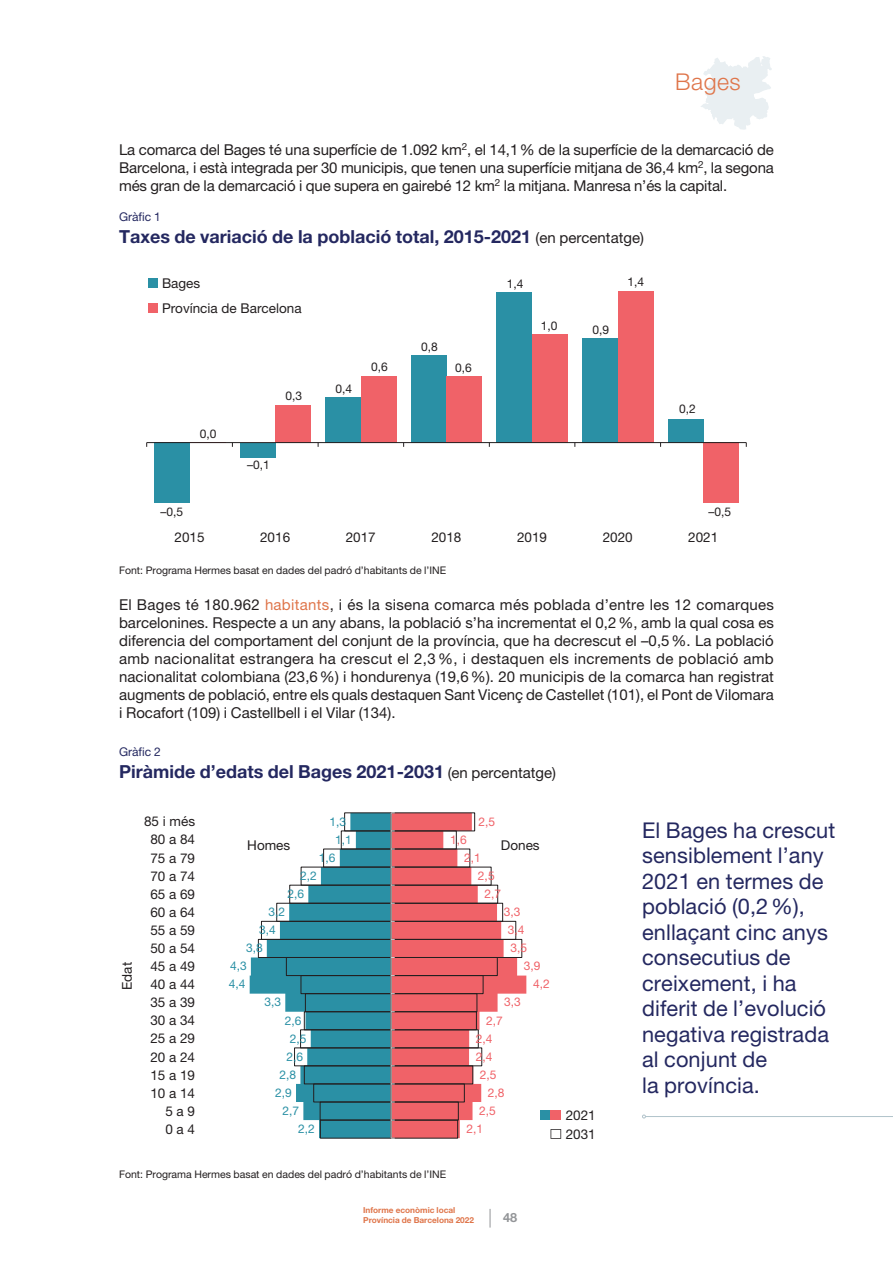
<style>
.page{position:relative;width:893px;height:1263px;background:#fff}
.page>*{position:absolute;margin:0;border:0;box-sizing:border-box;transform-origin:0 0}
.t1{font:300 23.1px "Helvetica Neue LT Std";letter-spacing:.02em;color:#df754a}
.t2{font:21.75px/25.5px "Helvetica Neue LT Std";letter-spacing:.005em;color:#242860}
.t3{font:700 18px "Helvetica Neue LT Std";color:#242860}
.t4{font:15px/18px "Helvetica Neue LT Std";letter-spacing:-.005em;color:#231f20;text-align:justify}
.t5{font:13.5px/24.8px "Helvetica Neue LT Std";color:#231f20}
.t6{font:700 12.75px "Helvetica Neue LT Std";color:#939598}
.t7{font:12px "Helvetica Neue LT Std";color:#2a90a5}
.t8{font:12px "Helvetica Neue LT Std";color:#f06268}
.t9{font:12px "Helvetica Neue LT Std";color:#231f20}
.t10{font:12px "Helvetica Neue LT Std";color:#242860}
.t11{font:10.5px "Helvetica Neue LT Std";color:#231f20}
.t12{font:700 8.25px/9.9px "Helvetica Neue LT Std";color:#df754a}
.s1{font-weight:400;font-size:15px;color:#231f20}
.s2{color:#df754a}
</style>
<div class="page">
<svg style="left:490px;top:1209px;width:1px;height:18px"></svg>
<hr style="left:645px;top:1116px;width:248px;height:1px;background:#b1c3cb">
<div style="left:148px;top:278px;width:9px;height:10px;background:#2a90a5"></div>
<div style="left:148px;top:303px;width:9px;height:9px;background:#f06268"></div>
<div style="left:154px;top:443px;width:36px;height:60px;background:#2a90a5"></div>
<div style="left:703px;top:443px;width:36px;height:60px;background:#f06268"></div>
<div style="left:240px;top:443px;width:35px;height:14px;background:#2a90a5"></div>
<div style="left:325px;top:397px;width:36px;height:46px;background:#2a90a5"></div>
<div style="left:411px;top:355px;width:36px;height:88px;background:#2a90a5"></div>
<div style="left:497px;top:292px;width:35px;height:151px;background:#2a90a5"></div>
<div style="left:582px;top:338px;width:36px;height:105px;background:#2a90a5"></div>
<div style="left:668px;top:419px;width:35px;height:24px;background:#2a90a5"></div>
<div style="left:275px;top:405px;width:36px;height:38px;background:#f06268"></div>
<div style="left:361px;top:376px;width:35px;height:67px;background:#f06268"></div>
<div style="left:447px;top:377px;width:35px;height:66px;background:#f06268"></div>
<div style="left:532px;top:334px;width:36px;height:109px;background:#f06268"></div>
<div style="left:618px;top:291px;width:35px;height:152px;background:#f06268"></div>
<hr style="left:147px;top:442px;width:599px;height:1px;background:#231f20">
<svg style="left:550px;top:1129px;width:11px;height:10px"></svg>
<div style="left:540px;top:1110px;width:11px;height:10px;background:#2a90a5"></div>
<div style="left:550px;top:1110px;width:11px;height:10px;background:#f06268"></div>
<svg style="left:250px;top:814px;width:139px;height:324px;fill:#2a90a5"></svg>
<div style="left:320px;top:1120px;width:71px;height:18px;border:1px solid #231f20"></div>
<div style="left:320px;top:1101px;width:71px;height:19px;border:1px solid #231f20"></div>
<div style="left:313px;top:1083px;width:78px;height:19px;border:1px solid #231f20"></div>
<div style="left:304px;top:1065px;width:87px;height:19px;border:1px solid #231f20"></div>
<div style="left:294px;top:1047px;width:97px;height:19px;border:1px solid #231f20"></div>
<div style="left:300px;top:1029px;width:91px;height:19px;border:1px solid #231f20"></div>
<div style="left:304px;top:1011px;width:87px;height:19px;border:1px solid #231f20"></div>
<div style="left:305px;top:993px;width:86px;height:19px;border:1px solid #231f20"></div>
<div style="left:301px;top:975px;width:90px;height:19px;border:1px solid #231f20"></div>
<div style="left:286px;top:957px;width:105px;height:19px;border:1px solid #231f20"></div>
<div style="left:258px;top:939px;width:133px;height:19px;border:1px solid #231f20"></div>
<div style="left:261px;top:921px;width:130px;height:19px;border:1px solid #231f20"></div>
<div style="left:276px;top:903px;width:115px;height:19px;border:1px solid #231f20"></div>
<div style="left:289px;top:885px;width:102px;height:19px;border:1px solid #231f20"></div>
<div style="left:301px;top:867px;width:90px;height:18px;border:1px solid #231f20"></div>
<div style="left:323px;top:849px;width:68px;height:18px;border:1px solid #231f20"></div>
<div style="left:341px;top:830px;width:50px;height:19px;border:1px solid #231f20"></div>
<div style="left:344px;top:812px;width:47px;height:19px;border:1px solid #231f20"></div>
<svg style="left:391px;top:812px;width:135px;height:327px"></svg>
<svg style="left:701px;top:56px;width:71px;height:74px"></svg>
<h1 class="t1" style="left:675px;top:68px;width:67px">Bages</h1>
<p class="t4" style="left:119px;top:141px;width:656px">La comarca del Bages té una superfície de 1.092 km<sup>2</sup>, el 14,1% de la superfície de la demarcació de Barcelona, i està integrada per 30 municipis, que tenen una superfície mitjana de 36,4 km<sup>2</sup>, la segona més gran de la demarcació i que supera en gairebé 12 km<sup>2</sup> la mitjana. Manresa n’és la capital.</p>
<p class="t10" style="left:119px;top:210px;width:43px">Gràfic 1</p>
<p class="t3" style="left:119px;top:226px;width:526px">Taxes de variació de la població total, 2015-2021 <span class="s1">(en percentatge)</span></p>
<p class="t5" style="left:162px;top:270px;width:141px">Bages<br>Província de Barcelona</p>
<p class="t9" style="left:200px;top:427px;width:18px">0,0</p>
<p class="t9" style="left:285px;top:388px;width:18px">0,3</p>
<p class="t9" style="left:247px;top:457px;width:24px">–0,1</p>
<p class="t9" style="left:335px;top:381px;width:18px">0,4</p>
<p class="t9" style="left:421px;top:339px;width:18px">0,8</p>
<p class="t9" style="left:371px;top:360px;width:18px">0,6</p>
<p class="t9" style="left:455px;top:360px;width:18px">0,6</p>
<p class="t9" style="left:507px;top:277px;width:18px">1,4</p>
<p class="t9" style="left:628px;top:275px;width:18px">1,4</p>
<p class="t9" style="left:592px;top:323px;width:18px">0,9</p>
<p class="t9" style="left:541px;top:318px;width:18px">1,0</p>
<p class="t9" style="left:679px;top:402px;width:18px">0,2</p>
<p class="t9" style="left:160px;top:504px;width:24px">–0,5</p>
<p class="t9" style="left:708px;top:504px;width:24px">–0,5</p>
<p class="t5" style="left:174px;top:525px;width:32px">2015</p>
<p class="t5" style="left:260px;top:525px;width:32px">2016</p>
<p class="t5" style="left:346px;top:525px;width:32px">2017</p>
<p class="t5" style="left:431px;top:525px;width:32px">2018</p>
<p class="t5" style="left:517px;top:525px;width:32px">2019</p>
<p class="t5" style="left:603px;top:525px;width:32px">2020</p>
<p class="t11" style="left:119px;top:564px;width:329px">Font: Programa Hermes basat en dades del padró d’habitants de l’INE</p>
<p class="t5" style="left:688px;top:525px;width:32px">2021</p>
<p class="t4" style="left:119px;top:595px;width:656px">El Bages té 180.962 <span class="s2">habitants</span>, i és la sisena comarca més poblada d’entre les 12 comarques barcelonines. Respecte a un any abans, la població s’ha incrementat el 0,2%, amb la qual cosa es diferencia del comportament del conjunt de la província, que ha decrescut el –0,5%. La població amb nacionalitat estrangera ha crescut el 2,3 %, i destaquen els increments de població amb nacionalitat colombiana (23,6%) i hondurenya (19,6%). 20 municipis de la comarca han registrat augments de població, entre els quals destaquen Sant Vicenç de Castellet (101), el Pont de Vilomara i Rocafort (109) i Castellbell i el Vilar (134).</p>
<p class="t10" style="left:119px;top:745px;width:43px">Gràfic 2</p>
<p class="t3" style="left:119px;top:761px;width:438px">Piràmide d’edats del Bages 2021-2031 <span class="s1">(en percentatge)</span></p>
<p class="t5" style="left:115px;top:990px;width:29px;rotate:-90deg">Edat</p>
<p class="t5" style="left:144px;top:809px;width:53px">85 i més</p>
<p class="t5" style="left:150px;top:827px;width:46px">80 a 84</p>
<p class="t5" style="left:150px;top:845px;width:46px">75 a 79</p>
<p class="t5" style="left:150px;top:863px;width:46px">70 a 74</p>
<p class="t5" style="left:150px;top:881px;width:46px">65 a 69</p>
<p class="t5" style="left:150px;top:899px;width:46px">60 a 64</p>
<p class="t5" style="left:150px;top:917px;width:46px">55 a 59</p>
<p class="t5" style="left:150px;top:936px;width:46px">50 a 54</p>
<p class="t5" style="left:150px;top:954px;width:46px">45 a 49</p>
<p class="t5" style="left:150px;top:972px;width:46px">40 a 44</p>
<p class="t5" style="left:150px;top:990px;width:46px">35 a 39</p>
<p class="t5" style="left:150px;top:1008px;width:46px">30 a 34</p>
<p class="t5" style="left:150px;top:1026px;width:46px">25 a 29</p>
<p class="t5" style="left:150px;top:1044px;width:46px">20 a 24</p>
<p class="t5" style="left:150px;top:1062px;width:46px">15 a 19</p>
<p class="t5" style="left:150px;top:1080px;width:46px">10 a 14</p>
<p class="t5" style="left:165px;top:1098px;width:31px">5 a 9</p>
<p class="t5" style="left:165px;top:1116px;width:31px">0 a 4</p>
<p class="t7" style="left:329px;top:814px;width:18px">1,3</p>
<p class="t8" style="left:479px;top:814px;width:18px">2,5</p>
<p class="t7" style="left:335px;top:832px;width:18px">1,1</p>
<p class="t8" style="left:450px;top:832px;width:18px">1,6</p>
<p class="t5" style="left:247px;top:832px;width:45px">Homes</p>
<p class="t5" style="left:501px;top:832px;width:40px">Dones</p>
<p class="t7" style="left:319px;top:850px;width:18px">1,6</p>
<p class="t8" style="left:464px;top:850px;width:18px">2,1</p>
<p class="t7" style="left:300px;top:868px;width:18px">2,2</p>
<p class="t8" style="left:478px;top:868px;width:18px">2,5</p>
<p class="t7" style="left:288px;top:886px;width:18px">2,6</p>
<p class="t8" style="left:484px;top:887px;width:18px">2,7</p>
<p class="t7" style="left:268px;top:905px;width:18px">3,2</p>
<p class="t8" style="left:504px;top:905px;width:18px">3,3</p>
<p class="t7" style="left:259px;top:923px;width:18px">3,4</p>
<p class="t8" style="left:508px;top:923px;width:18px">3,4</p>
<p class="t7" style="left:246px;top:941px;width:18px">3,8</p>
<p class="t8" style="left:510px;top:941px;width:18px">3,5</p>
<p class="t7" style="left:230px;top:959px;width:18px">4,3</p>
<p class="t8" style="left:524px;top:959px;width:18px">3,9</p>
<p class="t7" style="left:229px;top:977px;width:18px">4,4</p>
<p class="t8" style="left:533px;top:977px;width:18px">4,2</p>
<p class="t7" style="left:264px;top:995px;width:18px">3,3</p>
<p class="t8" style="left:504px;top:995px;width:18px">3,3</p>
<p class="t7" style="left:285px;top:1013px;width:18px">2,6</p>
<p class="t8" style="left:486px;top:1013px;width:18px">2,7</p>
<p class="t7" style="left:290px;top:1031px;width:18px">2,5</p>
<p class="t8" style="left:476px;top:1031px;width:18px">2,4</p>
<p class="t7" style="left:286px;top:1049px;width:18px">2,6</p>
<p class="t8" style="left:476px;top:1049px;width:18px">2,4</p>
<p class="t7" style="left:280px;top:1067px;width:18px">2,8</p>
<p class="t8" style="left:480px;top:1067px;width:18px">2,5</p>
<p class="t7" style="left:275px;top:1085px;width:18px">2,9</p>
<p class="t8" style="left:488px;top:1085px;width:18px">2,8</p>
<p class="t7" style="left:283px;top:1103px;width:18px">2,7</p>
<p class="t8" style="left:479px;top:1103px;width:18px">2,5</p>
<p class="t7" style="left:298px;top:1121px;width:18px">2,2</p>
<p class="t8" style="left:466px;top:1121px;width:18px">2,1</p>
<p class="t11" style="left:119px;top:1168px;width:329px">Font: Programa Hermes basat en dades del padró d’habitants de l’INE</p>
<p class="t12" style="left:363px;top:1205px;width:112px">Informe econòmic local<br>Província de Barcelona 2022</p>
<p class="t6" style="left:503px;top:1209px;width:16px">48</p>
<p class="t5" style="left:566px;top:1106px;width:32px;line-height:18.9px">2021<br>2031</p>
<h2 class="t2" style="left:642px;top:817px;width:195px">El Bages ha crescut sensiblement l’any<br>2021 en termes de població (0,2%), enllaçant cinc anys consecutius de creixement, i ha diferit de l’evolució negativa registrada al conjunt de<br>la província.</h2>
</div>
